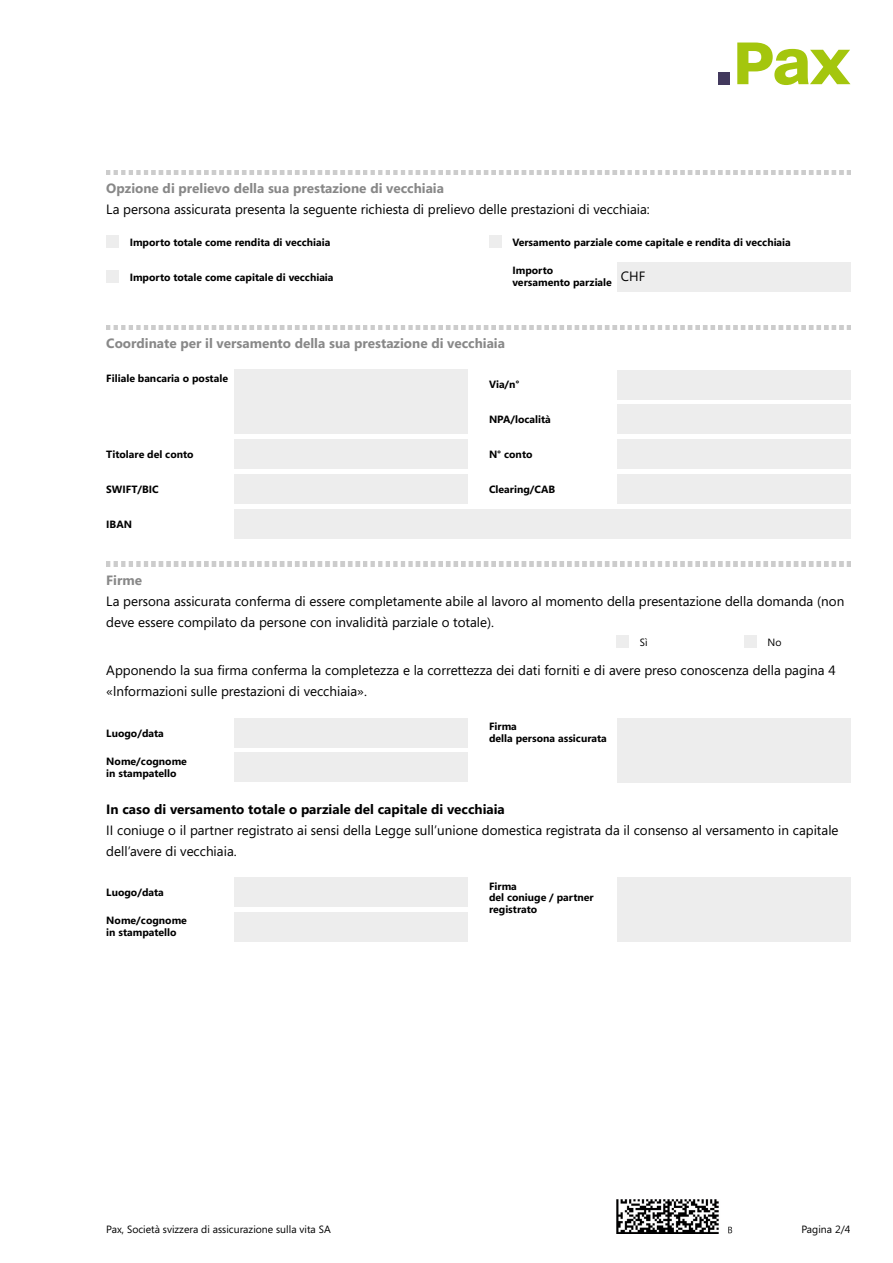
<style>
.page{position:relative;width:893px;height:1263px;background:#fff}
.page>*{position:absolute;margin:0;border:0;box-sizing:border-box;transform-origin:0 0}
.t1{font:13.5px/21px "Segoe";color:#000}
.t2{font:700 13.5px "Segoe";color:#888}
.t3{font:700 13.5px "Segoe";color:#000}
.t4{font:700 10.5px/12px "Segoe";color:#000}
.t5{font:10.5px "Segoe";color:#000}
</style>
<div class="page">
<svg style="left:737px;top:43px;width:113px;height:42px"></svg>
<div style="left:718px;top:72px;width:12px;height:12px;background:#42395d"></div>
<img style="left:106px;top:170px;width:744px;height:4px">
<div style="left:106px;top:235px;width:13px;height:13px;background:#ededed"></div>
<div style="left:489px;top:235px;width:13px;height:13px;background:#ededed"></div>
<div style="left:106px;top:270px;width:13px;height:13px;background:#ededed"></div>
<img style="left:106px;top:325px;width:744px;height:5px">
<div style="left:617px;top:262px;width:233px;height:29px;background:#ededed"></div>
<div style="left:234px;top:370px;width:234px;height:64px;background:#ededed"></div>
<div style="left:234px;top:439px;width:234px;height:30px;background:#ededed"></div>
<div style="left:234px;top:474px;width:234px;height:30px;background:#ededed"></div>
<div style="left:234px;top:509px;width:616px;height:30px;background:#ededed"></div>
<div style="left:617px;top:370px;width:233px;height:29px;background:#ededed"></div>
<div style="left:617px;top:404px;width:233px;height:30px;background:#ededed"></div>
<div style="left:617px;top:439px;width:233px;height:30px;background:#ededed"></div>
<div style="left:617px;top:474px;width:233px;height:30px;background:#ededed"></div>
<img style="left:106px;top:562px;width:744px;height:4px">
<div style="left:617px;top:635px;width:12px;height:13px;background:#ededed"></div>
<div style="left:744px;top:635px;width:13px;height:13px;background:#ededed"></div>
<div style="left:234px;top:718px;width:234px;height:29px;background:#ededed"></div>
<div style="left:234px;top:752px;width:234px;height:30px;background:#ededed"></div>
<div style="left:617px;top:718px;width:233px;height:64px;background:#ededed"></div>
<div style="left:234px;top:877px;width:234px;height:30px;background:#ededed"></div>
<div style="left:234px;top:912px;width:234px;height:30px;background:#ededed"></div>
<div style="left:617px;top:877px;width:233px;height:65px;background:#ededed"></div>
<img style="left:617px;top:1199px;width:116px;height:34px">
<p class="t2" style="left:106px;top:179px;width:339px">Opzione di prelievo della sua prestazione di vecchiaia</p>
<p class="t1" style="left:106px;top:198px;width:545px">La persona assicurata presenta la seguente richiesta di prelievo delle prestazioni di vecchiaia:</p>
<p class="t4" style="left:130px;top:235px;width:202px">Importo totale come rendita di vecchiaia</p>
<p class="t4" style="left:130px;top:270px;width:205px">Importo totale come capitale di vecchiaia</p>
<p class="t4" style="left:512px;top:235px;width:280px">Versamento parziale come capitale e rendita di vecchiaia</p>
<p class="t4" style="left:512px;top:264px;width:134px">Importo<br>versamento parziale <sup>CHF</sup></p>
<p class="t2" style="left:106px;top:334px;width:400px">Coordinate per il versamento della sua prestazione di vecchiaia</p>
<p class="t4" style="left:106px;top:372px;width:123px">Filiale bancaria o postale</p>
<p class="t4" style="left:106px;top:448px;width:89px">Titolare del conto</p>
<p class="t4" style="left:106px;top:483px;width:54px">SWIFT/BIC</p>
<p class="t4" style="left:106px;top:518px;width:27px">IBAN</p>
<p class="t4" style="left:489px;top:378px;width:32px">Via/n°</p>
<p class="t4" style="left:489px;top:413px;width:63px">NPA/località</p>
<p class="t4" style="left:489px;top:448px;width:45px">N° conto</p>
<p class="t4" style="left:489px;top:483px;width:68px">Clearing/CAB</p>
<p class="t2" style="left:106px;top:570px;width:37px">Firme</p>
<p class="t1" style="left:106px;top:590px;width:739px">La persona assicurata conferma di essere completamente abile al lavoro al momento della presentazione della domanda (non deve essere compilato da persone con invalidità parziale o totale).</p>
<p class="t5" style="left:640px;top:635px;width:9px">Sì</p>
<p class="t5" style="left:767px;top:635px;width:15px">No</p>
<p class="t1" style="left:106px;top:660px;width:731px">Apponendo la sua firma conferma la completezza e la correttezza dei dati forniti e di avere preso conoscenza della pagina 4 «lnformazioni sulle prestazioni di vecchiaia».</p>
<p class="t4" style="left:106px;top:726px;width:59px">Luogo/data</p>
<p class="t4" style="left:106px;top:755px;width:82px">Nome/cognome in stampatello</p>
<p class="t4" style="left:489px;top:720px;width:119px">Firma<br>della persona assicurata</p>
<p class="t3" style="left:106px;top:799px;width:400px">In caso di versamento totale o parziale del capitale di vecchiaia</p>
<p class="t1" style="left:106px;top:819px;width:734px">II coniuge o il partner registrato ai sensi della Legge sull’unione domestica registrata da il consenso al versamento in capitale dell’avere di vecchiaia.</p>
<p class="t4" style="left:106px;top:886px;width:59px">Luogo/data</p>
<p class="t4" style="left:106px;top:914px;width:82px">Nome/cognome in stampatello</p>
<p class="t4" style="left:489px;top:879px;width:106px">Firma<br>del coniuge / partner registrato</p>
<p class="t5" style="left:106px;top:1222px;width:226px">Pax, Società svizzera di assicurazione sulla vita SA</p>
<p class="t5" style="left:801px;top:1222px;width:51px">Pagina 2/4</p>
</div>
